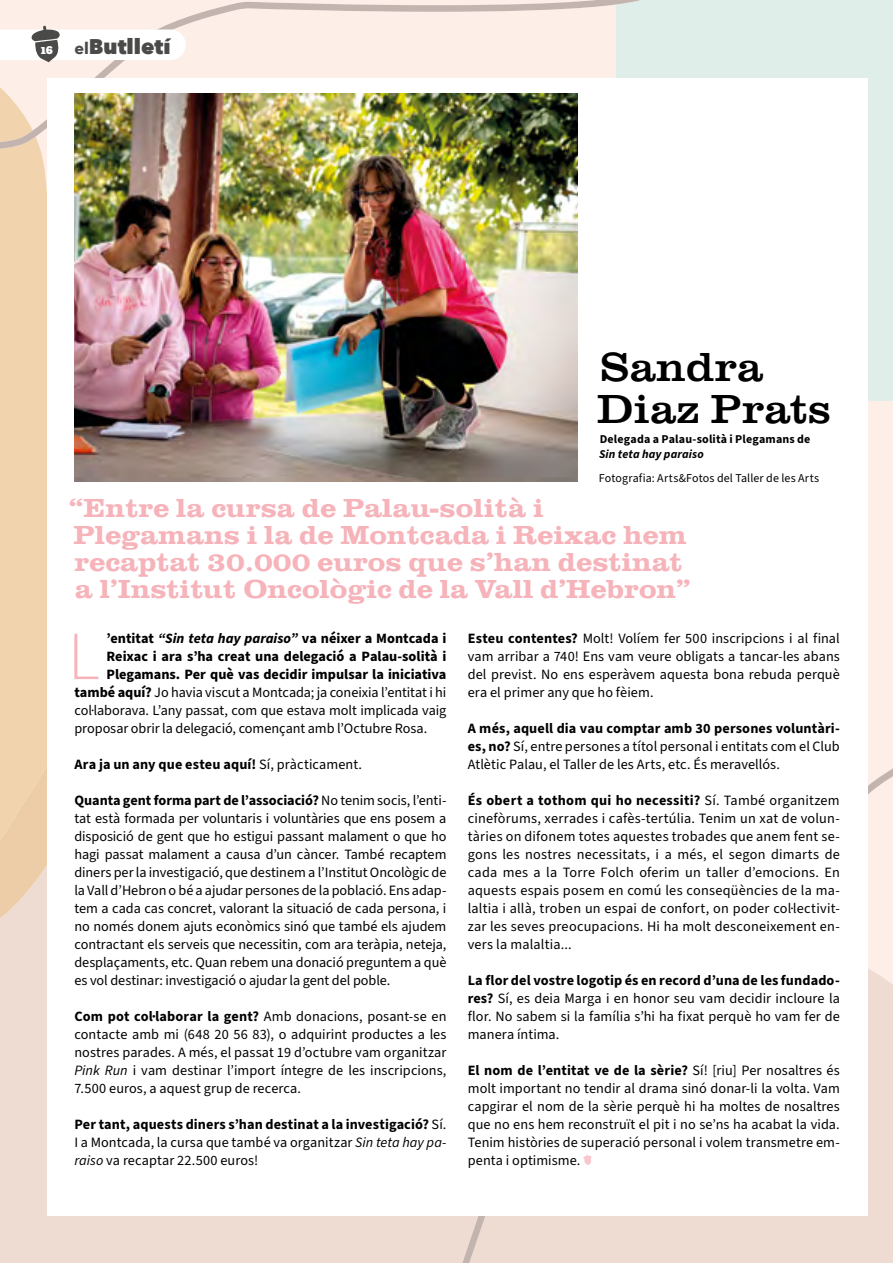
<style>
.page{position:relative;width:893px;height:1263px;background:#fff}
.page>*{position:absolute;margin:0;border:0;box-sizing:border-box;transform-origin:0 0}
.t1{font:300 68.85px "Source Sans Pro";color:#f6b3ba}
.t2{font:42px/42px "Clarendon URW Ext Wid";color:#000}
.t3{font:700 27px/27px "Clarendon URW Ext Wid";color:#f6b3ba}
.t4{font:800 21.15px "Avenir Next";color:#4a4a49}
.t5{font:14.25px/18px "Source Sans 3";letter-spacing:.005em;color:#000;text-align:justify}
.t6{font:700 14.25px/18px "Source Sans Pro";color:#000;text-align:justify}
.t7{font:700 14.25px "Source Sans 3";letter-spacing:.01em;color:#000}
.t8{font:12px "Source Sans 3";letter-spacing:.01em;color:#000}
.t9{font:700 12px "Source Sans 3";letter-spacing:.015em;color:#000}
.t10{font:italic 700 12px "Source Sans 3";letter-spacing:.01em;color:#000}
.t11{font:800 12px "Adelle";color:#fff}
.s1{font-weight:700;font-size:16.2px}
.s2{font-style:italic}
.s3{font-family:"Source Sans Pro";font-weight:700}
.s4{font-weight:400}
.s5{font-weight:700}
</style>
<div class="page">
<div style="left:698px;top:0;width:195px;height:401px;background:#e0eee9"></div>
<div style="left:0;top:675px;width:893px;height:588px;background:#eedcd2"></div>
<div style="left:0;top:150px;width:47px;height:571px;background:#f1d3ad"></div>
<svg style="left:0;top:721px;width:47px;height:209px;background:#eed2b1"></svg>
<svg style="left:453px;top:757px;width:440px;height:506px;background:#f0dfd6"></svg>
<svg style="left:0;top:0;width:698px;height:150px;background:#f5e9e2"></svg>
<div style="left:47px;top:78px;width:820px;height:1137px;background:#fff"></div>
<img style="left:74px;top:94px;width:504px;height:387px">
<svg style="left:583px;top:1154px;width:9px;height:11px"></svg>
<svg style="left:0;top:26px;width:186px;height:36px"></svg>
<p class="t11" style="left:41px;top:42px;width:14px">16</p>
<h3 class="t4" style="left:74px;top:33px;width:98px"><span class="s1">el</span>Butlletí</h3>
<h2 class="t2" style="left:597px;top:346px;width:236px">Sandra<br>Diaz Prats</h2>
<p class="t9" style="left:600px;top:431px;width:212px">Delegada a Palau-solità i Plegamans de</p>
<p class="t10" style="left:599px;top:446px;width:106px">Sin teta hay paraiso</p>
<h3 class="t3" style="left:69px;top:495px;width:623px">“Entre la cursa de Palau-solità i Plegamans i la de Montcada i Reixac hem recaptat 30.000 euros que s’han destinat a l’Institut Oncològic de la Vall d’Hebron”</h3>
<p class="t8" style="left:599px;top:470px;width:222px">Fotografia: Arts&amp;Fotos del Taller de les Arts</p>
<h1 class="t1" style="left:68px;top:610px;width:34px">L</h1>
<p class="t6" style="left:107px;top:630px;width:341px">’entitat <span class="s2">“Sin teta hay paraiso”</span> va néixer a Montcada i Reixac i ara s’ha creat una delegació a Palau-solità i Plegamans. Per què vas decidir impulsar la iniciativa</p>
<p class="t5" style="left:74px;top:684px;width:374px"><span class="s3">també aquí?</span> Jo havia viscut a Montcada; ja coneixia l’entitat i hi col·laborava. L’any passat, com que estava molt implicada vaig proposar obrir la delegació, començant amb l’Octubre Rosa.</p>
<p class="t7" style="left:74px;top:755px;width:289px">Ara ja un any que esteu aquí! <span class="s4">Sí, pràcticament.</span></p>
<p class="t5" style="left:74px;top:792px;width:374px"><span class="s5">Quanta gent forma part de l’associació?</span> No tenim socis, l’enti&shy;tat està formada per voluntaris i voluntàries que ens posem a disposició de gent que ho estigui passant malament o que ho hagi passat malament a causa d’un càncer. També recaptem diners per la investigació, que destinem a l’Institut Oncològic de la Vall d’Hebron o bé a ajudar persones de la població. Ens adap&shy;tem a cada cas concret, valorant la situació de cada persona, i no només donem ajuts econòmics sinó que també els ajudem contractant els serveis que necessitin, com ara teràpia, neteja, desplaçaments, etc. Quan rebem una donació preguntem a què es vol destinar: investigació o ajudar la gent del poble.</p>
<p class="t5" style="left:74px;top:1008px;width:374px"><span class="s5">Com pot col·laborar la gent?</span> Amb donacions, posant-se en contacte amb mi (648 20 56 83), o adquirint productes a les nostres parades. A més, el passat 19 d’octubre vam organitzar <span class="s2">Pink Run</span> i vam destinar l’import íntegre de les inscripcions, 7.500 euros, a aquest grup de recerca.</p>
<p class="t5" style="left:74px;top:1116px;width:374px"><span class="s5">Per tant, aquests diners s’han destinat a la investigació?</span> Sí.<br>I a Montcada, la cursa que també va organitzar <span class="s2">Sin teta hay pa&shy;raiso</span> va recaptar 22.500 euros!</p>
<p class="t5" style="left:468px;top:630px;width:374px"><span class="s5">Esteu contentes?</span> Molt! Volíem fer 500 inscripcions i al final vam arribar a 740! Ens vam veure obligats a tancar-les abans del previst. No ens esperàvem aquesta bona rebuda perquè era el primer any que ho fèiem.</p>
<p class="t5" style="left:468px;top:720px;width:374px"><span class="s5">A més, aquell dia vau comptar amb 30 persones voluntàri&shy;es, no?</span> Sí, entre persones a títol personal i entitats com el Club Atlètic Palau, el Taller de les Arts, etc. És meravellós.</p>
<p class="t5" style="left:468px;top:792px;width:374px"><span class="s5">És obert a tothom qui ho necessiti?</span> Sí. També organitzem cinefòrums, xerrades i cafès-tertúlia. Tenim un xat de volun&shy;tàries on difonem totes aquestes trobades que anem fent se&shy;gons les nostres necessitats, i a més, el segon dimarts de cada mes a la Torre Folch oferim un taller d’emocions. En aquests espais posem en comú les conseqüències de la ma&shy;laltia i allà, troben un espai de confort, on poder col·lectivit&shy;zar les seves preocupacions. Hi ha molt desconeixement en&shy;vers la malaltia...</p>
<p class="t5" style="left:468px;top:972px;width:374px"><span class="s5">La flor del vostre logotip és en record d’una de les fundado&shy;res?</span> Sí, es deia Marga i en honor seu vam decidir incloure la flor. No sabem si la família s’hi ha fixat perquè ho vam fer de manera íntima.</p>
<p class="t5" style="left:468px;top:1062px;width:374px"><span class="s5">El nom de l’entitat ve de la sèrie?</span> Sí! [riu] Per nosaltres és molt important no tendir al drama sinó donar-li la volta. Vam capgirar el nom de la sèrie perquè hi ha moltes de nosaltres que no ens hem reconstruït el pit i no se’ns ha acabat la vida.<br>Tenim històries de superació personal i volem transmetre em&shy;penta i optimisme.</p>
</div>
